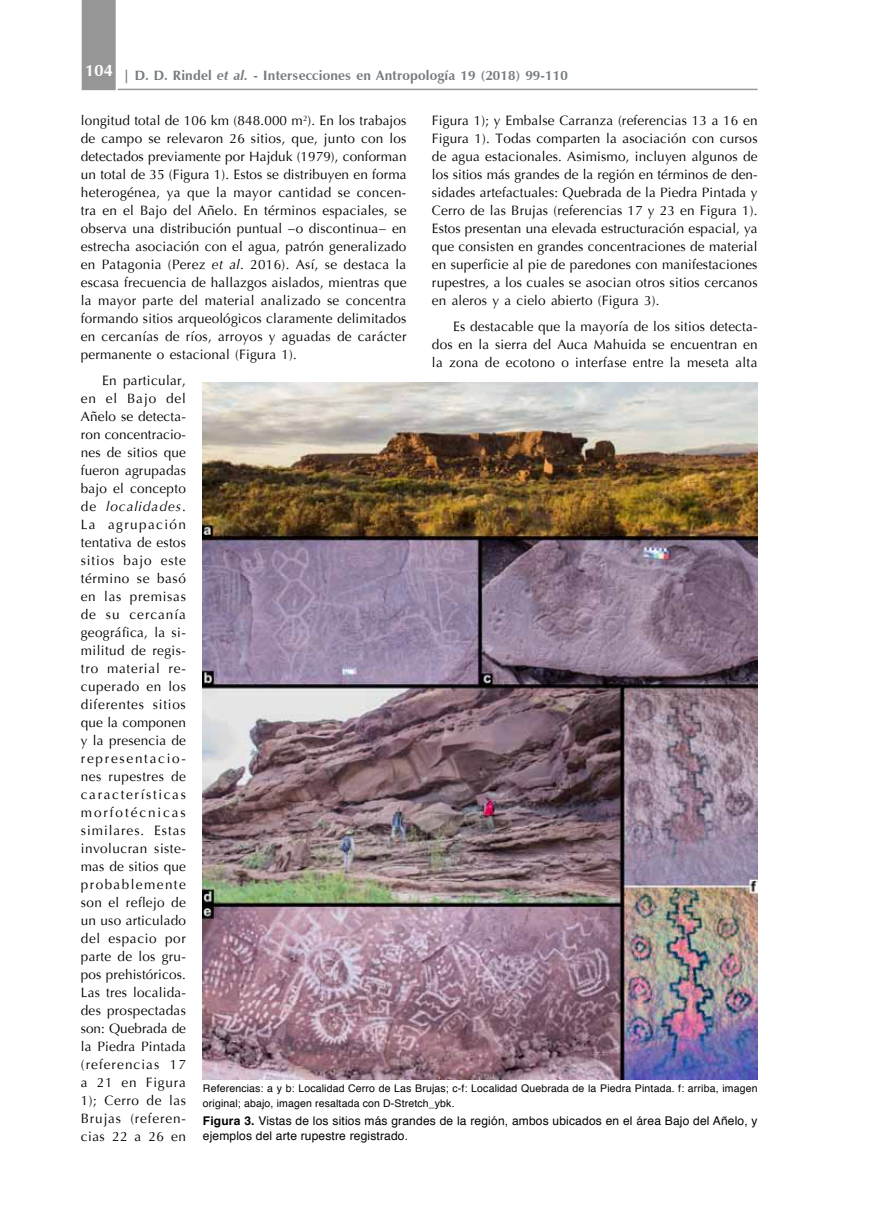
<style>
.page{position:relative;width:881px;height:1229px;background:#fff}
.page>*{position:absolute;margin:0;border:0;box-sizing:border-box;transform-origin:0 0}
.t1{font:13.5px/18px "Optima";letter-spacing:.02em;color:#000;text-align:justify}
.t2{font:700 13.5px "Zapf Humanist 601 BT";letter-spacing:.015em;color:#767b7f}
.t3{font:12px/14.4px "Helvetica";letter-spacing:.015em;color:#000}
.t4{font:10.5px/14.4px "Helvetica";letter-spacing:.015em;color:#000}
.s1{font-style:italic}
.s2{font-weight:700}
</style>
<div class="page">
<hr style="left:118px;top:89px;width:639px;height:1px;background:#969696">
<div style="left:82px;top:0;width:34px;height:90px;background:#969696"></div>
<img style="left:203px;top:383px;width:554px;height:696px">
<p class="t2" style="left:85px;top:67px;width:484px"><sup>104</sup> | D. D. Rindel <span class="s1">et al.</span> - Intersecciones en Antropología 19 (2018) 99-110</p>
<p class="t1" style="left:81px;top:112px;width:327px">longitud total de 106 km (848.000 m<sup>2</sup>). En los trabajos de campo se relevaron 26 sitios, que, junto con los detectados previamente por Hajduk (1979), conforman un total de 35 (Figura 1). Estos se distribuyen en forma heterogénea, ya que la mayor cantidad se concen&shy;tra en el Bajo del Añelo. En términos espaciales, se observa una distribución puntual −o discontinua− en estrecha asociación con el agua, patrón generalizado en Patagonia (Perez <span class="s1">et al</span>. 2016). Así, se destaca la escasa frecuencia de hallazgos aislados, mientras que la mayor parte del material analizado se concentra formando sitios arqueológicos claramente delimitados en cercanías de ríos, arroyos y aguadas de carácter permanente o estacional (Figura 1).</p>
<p class="t1" style="left:81px;top:372px;width:107px;text-indent:21px">En particular, en el Bajo del Añelo se detecta&shy;ron concentracio&shy;nes de sitios que fueron agrupadas bajo el concepto de <span class="s1">localidades</span>.<br>La agrupación tentativa de estos sitios bajo este término se basó en las premisas de su cercanía geográfica, la si&shy;militud de regis&shy;tro material re&shy;cuperado en los diferentes sitios que la componen y la presencia de representacio&shy;nes rupestres de características morfotécnicas similares. Estas involucran siste&shy;mas de sitios que probablemente son el reflejo de un uso articulado del espacio por parte de los gru&shy;pos prehistóricos.<br>Las tres localida&shy;des prospectadas son: Quebrada de la Piedra Pintada (referencias 17 a 21 en Figura 1); Cerro de las Brujas (referen&shy;cias 22 a 26 en</p>
<p class="t1" style="left:432px;top:111px;width:327px">Figura 1); y Embalse Carranza (referencias 13 a 16 en Figura 1). Todas comparten la asociación con cursos de agua estacionales. Asimismo, incluyen algunos de los sitios más grandes de la región en términos de den&shy;sidades artefactuales: Quebrada de la Piedra Pintada y Cerro de las Brujas (referencias 17 y 23 en Figura 1).<br>Estos presentan una elevada estructuración espacial, ya que consisten en grandes concentraciones de material en superficie al pie de paredones con manifestaciones rupestres, a los cuales se asocian otros sitios cercanos en aleros y a cielo abierto (Figura 3).</p>
<p class="t1" style="left:432px;top:318px;width:327px;text-indent:21px">Es destacable que la mayoría de los sitios detecta&shy;dos en la sierra del Auca Mahuida se encuentran en la zona de ecotono o interfase entre la meseta alta</p>
<p class="t4" style="left:203px;top:1082px;width:556px">Referencias: a y b: Localidad Cerro de Las Brujas; c-f: Localidad Quebrada de la Piedra Pintada. f: arriba, imagen original; abajo, imagen resaltada con D-Stretch_ybk.</p>
<p class="t3" style="left:203px;top:1114px;width:556px"><span class="s2">Figura 3.</span> Vistas de los sitios más grandes de la región, ambos ubicados en el área Bajo del Añelo, y ejemplos del arte rupestre registrado.</p>
</div>
